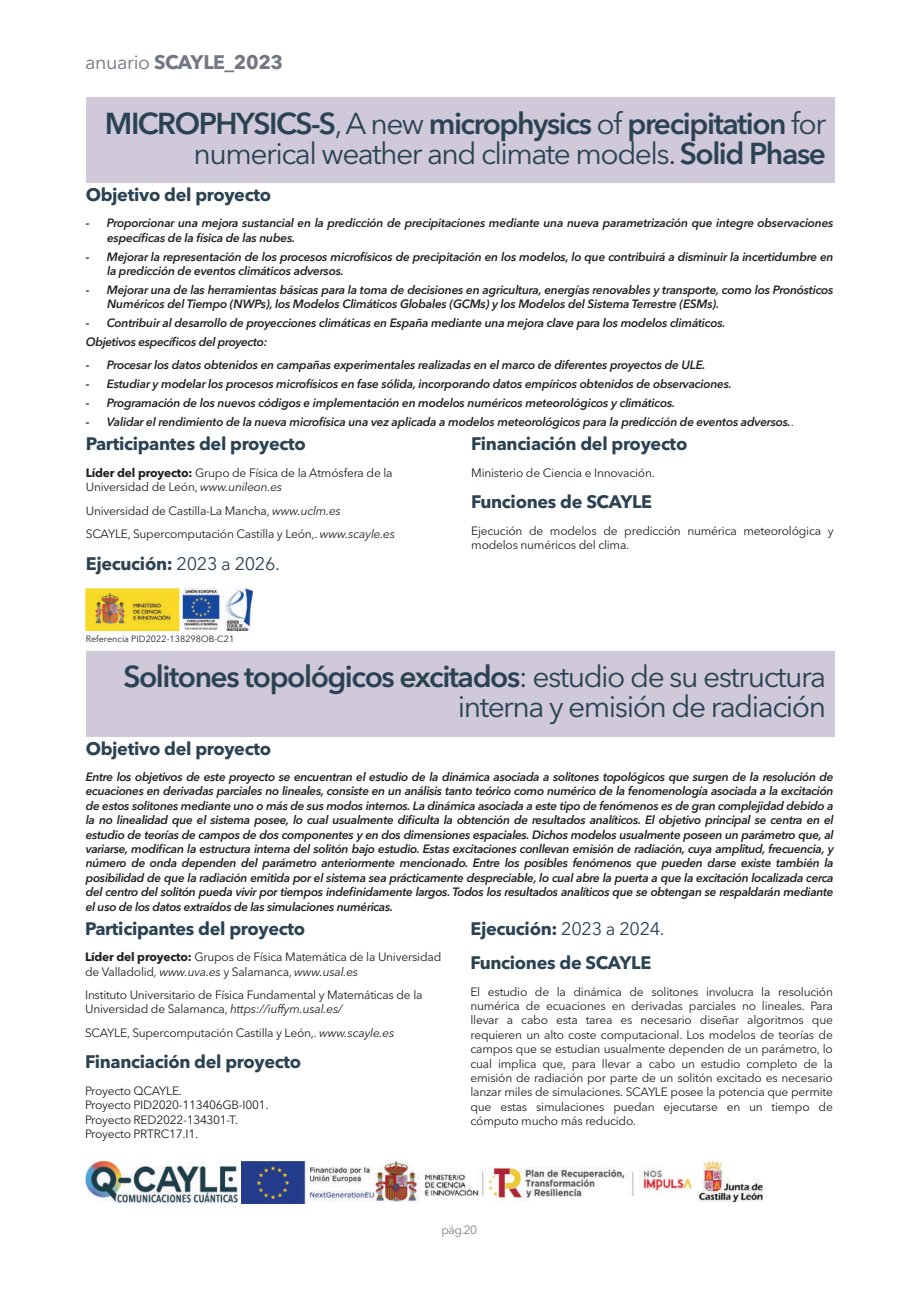
<style>
.page{position:relative;width:919px;height:1289px;background:#fff}
.page>*{position:absolute;margin:0;border:0;box-sizing:border-box;transform-origin:0 0}
.t1{font:600 30px/30px "Avenir Next LT Pro";letter-spacing:-.05em;color:#2b4253;text-align:right}
.t2{font:30px/30px "Avenir Next LT Pro";letter-spacing:-.05em;color:#2b4253;text-align:right}
.t3{font:700 19.5px "Avenir Next LT Pro";letter-spacing:-.02em;color:#737683}
.t4{font:700 18px/34.5px "Avenir Next LT Pro";letter-spacing:-.02em;color:#2b4253}
.t5{font:italic 600 12px/14.4px "Avenir Next LT Pro";letter-spacing:-.02em;color:#231f20}
.t6{font:12px/14.4px "Avenir Next LT Pro";letter-spacing:-.02em;color:#231f20}
.t7{font:12px "Avenir Next LT Pro";color:#808285}
.t8{font:9px "Avenir Next LT Pro";letter-spacing:.005em;color:#231f20}
.s1{font-weight:400}
.s2{font-weight:400;font-style:normal}
.s3{font-weight:700}
.s4{font-style:italic}
.s5{font-weight:600}
</style>
<div class="page">
<div style="left:86px;top:651px;width:748px;height:85px;background:#cfc9d9"></div>
<img style="left:85px;top:1161px;width:152px;height:42px">
<img style="left:242px;top:1161px;width:520px;height:42px">
<div style="left:86px;top:98px;width:748px;height:85px;background:#cfc9d9"></div>
<img style="left:86px;top:588px;width:167px;height:42px">
<h2 class="t3" style="left:85px;top:55px;width:200px"><span class="s1">anuario</span> SCAYLE_2023</h2>
<h1 class="t1" style="left:105px;top:111px;width:722px">MICROPHYSICS-S<span class="s1">,A new</span> microphysics <span class="s1">of</span> precipitation <span class="s1">for numerical weather and climate models.</span> Solid Phase</h1>
<h3 class="t4" style="left:86px;top:179px;width:187px">Objetivo del proyecto</h3>
<p class="t5" style="left:107px;top:217px;width:728px;text-indent:-21px">- Proporcionar una mejora sustancial en la predicción de precipitaciones mediante una nueva parametrización que integre observaciones específicas de la física de las nubes.</p>
<p class="t5" style="left:107px;top:250px;width:728px;text-indent:-21px">- Mejorar la representación de los procesos microfísicos de precipitación en los modelos, lo que contribuirá a disminuir la incertidumbre en la predicción de eventos climáticos adversos.</p>
<p class="t5" style="left:107px;top:283px;width:728px;text-indent:-21px">- Mejorar una de las herramientas básicas para la toma de decisiones en agricultura, energías renovables y transporte, como los Pronósticos<br>Numéricos del Tiempo (NWPs), los Modelos Climáticos Globales (GCMs) y los Modelos del Sistema Terrestre (ESMs).</p>
<p class="t5" style="left:86px;top:314px;width:641px;line-height:18.9px">- Contribuir al desarrollo de proyecciones climáticas en España mediante una mejora clave para los modelos climáticos.<br>Objetivos específicos del proyecto:</p>
<p class="t5" style="left:86px;top:359px;width:621px">- Procesar los datos obtenidos en campañas experimentales realizadas en el marco de diferentes proyectos de ULE.</p>
<p class="t5" style="left:86px;top:378px;width:647px">- Estudiar y modelar los procesos microfísicos en fase sólida, incorporando datos empíricos obtenidos de observaciones.</p>
<p class="t5" style="left:86px;top:397px;width:591px">- Programación de los nuevos códigos e implementación en modelos numéricos meteorológicos y climáticos.</p>
<p class="t5" style="left:86px;top:416px;width:709px">- Validar el rendimiento de la nueva microfísica una vez aplicada a modelos meteorológicos para la predicción de eventos adversos.<span class="s2">.</span></p>
<h3 class="t4" style="left:86px;top:428px;width:222px">Participantes del proyecto</h3>
<p class="t6" style="left:86px;top:466px;width:308px"><span class="s3">Líder del proyecto:</span> Grupo de Física de la Atmósfera de la<br>Universidad de León, <span class="s4">www.unileon.es</span></p>
<p class="t6" style="left:86px;top:500px;width:311px;line-height:23.4px">Universidad de Castilla-La Mancha, <span class="s4">www.uclm.es<br></span>SCAYLE, Supercomputación Castilla y León,. <span class="s4">www.scayle.es</span></p>
<h3 class="t4" style="left:86px;top:547px;width:196px">Ejecución: <span class="s1">2023 a 2026.</span></h3>
<p class="t8" style="left:86px;top:635px;width:150px">Referencia PID2022-138298OB-C21</p>
<h3 class="t4" style="left:471px;top:428px;width:218px">Financiación del proyecto</h3>
<p class="t6" style="left:471px;top:466px;width:185px">Ministerio de Ciencia e Innovación.</p>
<h3 class="t4" style="left:471px;top:486px;width:182px">Funciones de SCAYLE</h3>
<p class="t6" style="left:471px;top:524px;width:364px">Ejecución de modelos de predicción numérica meteorológica y modelos numéricos del clima.</p>
<h1 class="t2" style="left:123px;top:664px;width:704px"><span class="s5">Solitones topológicos excitados</span>: estudio de su estructura interna y emisión de radiación</h1>
<h3 class="t4" style="left:86px;top:732px;width:187px">Objetivo del proyecto</h3>
<p class="t5" style="left:86px;top:770px;width:749px;text-align:justify">Entre los objetivos de este proyecto se encuentran el estudio de la dinámica asociada a solitones topológicos que surgen de la resolución de ecuaciones en derivadas parciales no lineales, consiste en un análisis tanto teórico como numérico de la fenomenología asociada a la excitación de estos solitones mediante uno o más de sus modos internos. La dinámica asociada a este tipo de fenómenos es de gran complejidad debido a la no linealidad que el sistema posee, lo cual usualmente dificulta la obtención de resultados analíticos. El objetivo principal se centra en el estudio de teorías de campos de dos componentes y en dos dimensiones espaciales. Dichos modelos usualmente poseen un parámetro que, al variarse, modifican la estructura interna del solitón bajo estudio. Estas excitaciones conllevan emisión de radiación, cuya amplitud, frecuencia, y número de onda dependen del parámetro anteriormente mencionado. Entre los posibles fenómenos que pueden darse existe también la posibilidad de que la radiación emitida por el sistema sea prácticamente despreciable, lo cual abre la puerta a que la excitación localizada cerca del centro del solitón pueda vivir por tiempos indefinidamente largos. Todos los resultados analíticos que se obtengan se respaldarán mediante el uso de los datos extraídos de las simulaciones numéricas.</p>
<h3 class="t4" style="left:85px;top:912px;width:222px">Participantes del proyecto</h3>
<p class="t6" style="left:85px;top:950px;width:358px"><span class="s3">Líder del proyecto:</span> Grupos de Física Matemática de la Universidad de Valladolid<span class="s4">, www.uva.es</span> y Salamanca, <span class="s4">www.usal.es</span></p>
<p class="t6" style="left:85px;top:988px;width:339px">Instituto Universitario de Física Fundamental y Matemáticas de la<br>Universidad de Salamanca, <span class="s4">https://iuffym.usal.es/</span></p>
<p class="t6" style="left:85px;top:1026px;width:311px">SCAYLE, Supercomputación Castilla y León,. <span class="s4">www.scayle.es</span></p>
<h3 class="t4" style="left:85px;top:1046px;width:218px">Financiación del proyecto</h3>
<p class="t6" style="left:85px;top:1084px;width:185px">Proyecto QCAYLE.<br>Proyecto PID2020-113406GB-I001.<br>Proyecto RED2022-134301-T.<br>Proyecto PRTRC17.I1.</p>
<h3 class="t4" style="left:470px;top:912px;width:196px">Ejecución: <span class="s1">2023 a 2024.<br></span>Funciones de SCAYLE</h3>
<p class="t6" style="left:470px;top:985px;width:364px;text-align:justify">El estudio de la dinámica de solitones involucra la resolución numérica de ecuaciones en derivadas parciales no lineales. Para llevar a cabo esta tarea es necesario diseñar algoritmos que requieren un alto coste computacional. Los modelos de teorías de campos que se estudian usualmente dependen de un parámetro, lo cual implica que, para llevar a cabo un estudio completo de la emisión de radiación por parte de un solitón excitado es necesario lanzar miles de simulaciones. SCAYLE posee la potencia que permite que estas simulaciones puedan ejecutarse en un tiempo de cómputo mucho más reducido.</p>
<p class="t7" style="left:441px;top:1224px;width:37px">pág.20</p>
</div>
